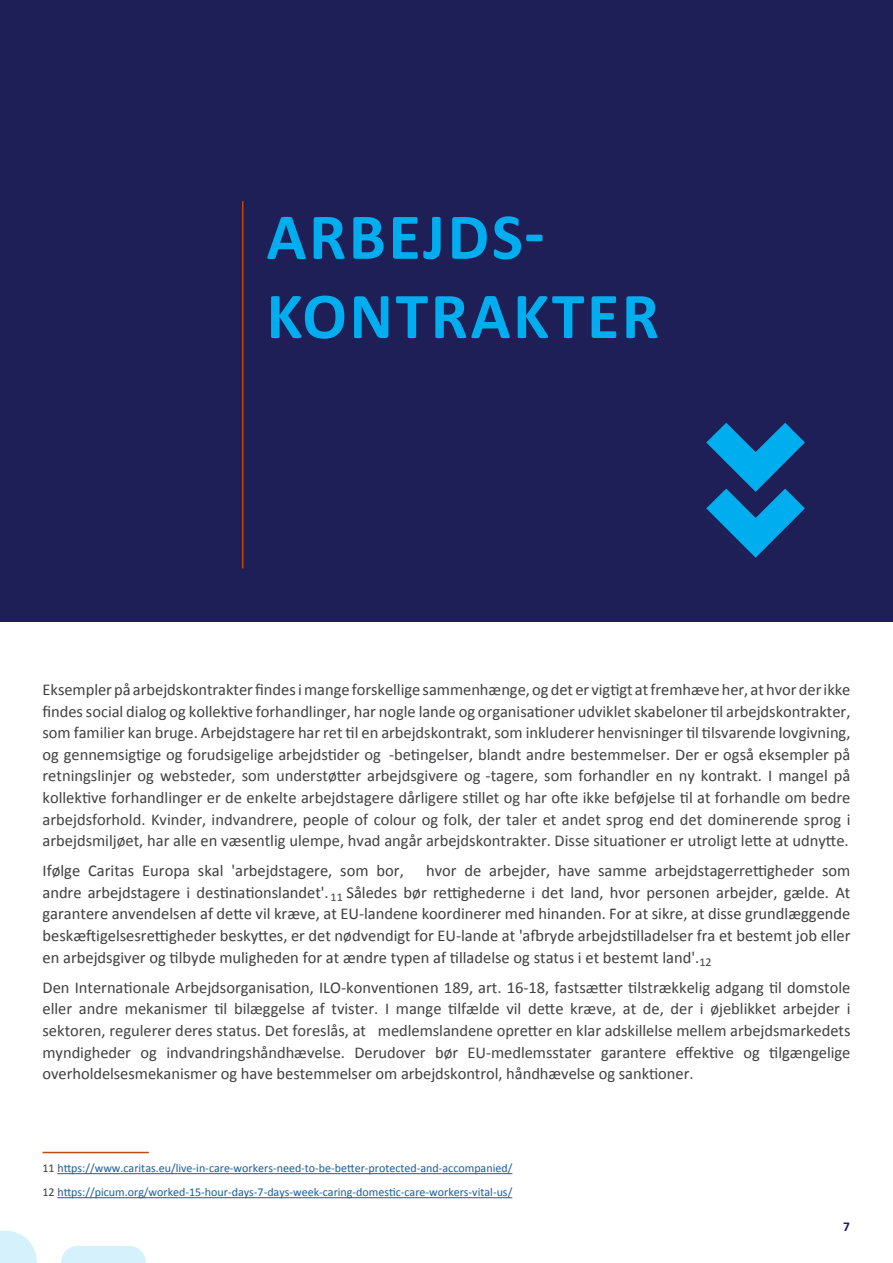
<style>
.page{position:relative;width:893px;height:1263px;background:#fff}
.page>*{position:absolute;margin:0;border:0;box-sizing:border-box;transform-origin:0 0}
.Footnote{font:180px "Axis";color:#00aeef}
.Footnote-2{font:700 66px/79.2px "Calibri";letter-spacing:.04em;color:#00aeef}
.Body_text{font:16.5px/21.6px "Calibri";color:#414042;text-align:justify}
.Body_text-2{font:16.5px/21.6px "Calibri";color:#3e3e3f;text-align:justify}
.t1{font:700 13.5px "Calibri";color:#1f1f57}
.Paragraph_Style_OK{font:12px "Calibri";color:#175d9e}
.s1{color:#3e3e3f}
</style>
<div class="page">
<div style="left:0;top:0;width:893px;height:621px;background:#1f1f57"></div>
<hr style="left:242px;top:201px;width:1px;height:367px;background:#c24a08">
<hr style="left:43px;top:1152px;width:106px;height:1px;background:#c24a08">
<hr style="left:57px;top:1173px;width:455px;height:1px;background:#175d9e">
<hr style="left:57px;top:1197px;width:455px;height:1px;background:#175d9e">
<svg style="left:0;top:1231px;width:37px;height:32px"></svg>
<svg style="left:61px;top:1246px;width:85px;height:17px"></svg>
<p class="Footnote-2" style="left:266px;top:195px;width:394px">ARBEJDS-<br>KONTRAKTER</p>
<p class="Footnote" style="left:853px;top:417px;width:151px;rotate:90deg">&gt;&gt;</p>
<p class="Body_text" style="left:43px;top:678px;width:809px">Eksempler på arbejdskontrakter findes i mange forskellige sammenhænge, og det er vigtigt at fremhæve her, at hvor der ikke findes social dialog og kollektive forhandlinger, har nogle lande og organisationer udviklet skabeloner til arbejdskontrakter, som familier kan bruge. Arbejdstagere har ret til en arbejdskontrakt, som inkluderer henvisninger til tilsvarende lovgivning, og gennemsigtige og forudsigelige arbejdstider og -betingelser, blandt andre bestemmelser. Der er også eksempler på retningslinjer og websteder, som understøtter arbejdsgivere og -tagere, som forhandler en ny kontrakt. I mangel på kollektive forhandlinger er de enkelte arbejdstagere dårligere stillet og har ofte ikke beføjelse til at forhandle om bedre arbejdsforhold. Kvinder, indvandrere, people of colour og folk, der taler et andet sprog end det dominerende sprog i arbejdsmiljøet, har alle en væsentlig ulempe, hvad angår arbejdskontrakter. Disse situationer er utroligt lette at udnytte.</p>
<p class="Body_text-2" style="left:43px;top:859px;width:363px">Ifølge Caritas Europa skal 'arbejdstagere, som bor,</p>
<p class="Body_text-2" style="left:43px;top:859px;width:809px;text-indent:384px">hvor de arbejder, have samme arbejdstagerrettigheder som andre arbejdstagere i destinationslandet'. <sub>11</sub> Således bør rettighederne i det land, hvor personen arbejder, gælde. At garantere anvendelsen af dette vil kræve, at EU-landene koordinerer med hinanden. For at sikre, at disse grundlæggende beskæftigelsesrettigheder beskyttes, er det nødvendigt for EU-lande at 'afbryde arbejdstilladelser fra et bestemt job eller en arbejdsgiver og tilbyde muligheden for at ændre typen af tilladelse og status i et bestemt land'.<sub>12</sub></p>
<p class="Body_text" style="left:43px;top:976px;width:809px">Den Internationale Arbejdsorganisation, ILO-konventionen 189, art. 16-18, fastsætter tilstrækkelig adgang til domstole eller andre mekanismer til bilæggelse af tvister. I mange tilfælde vil dette kræve, at de, der i øjeblikket arbejder i sektoren, regulerer deres status. Det foreslås, at medlemslandene opretter en klar adskillelse mellem arbejdsmarkedets myndigheder og indvandringshåndhævelse. Derudover bør EU-medlemsstater garantere effektive og tilgængelige overholdelsesmekanismer og have bestemmelser om arbejdskontrol, håndhævelse og sanktioner.</p>
<p class="Paragraph_Style_OK" style="left:43px;top:1161px;width:471px"><span class="s1">11</span> https://www.caritas.eu/live-in-care-workers-need-to-be-better-protected-and-accompanied/</p>
<p class="Paragraph_Style_OK" style="left:43px;top:1185px;width:471px"><span class="s1">12</span> https://picum.org/worked-15-hour-days-7-days-week-caring-domestic-care-workers-vital-us/</p>
<p class="t1" style="left:843px;top:1216px;width:8px">7</p>
</div>
